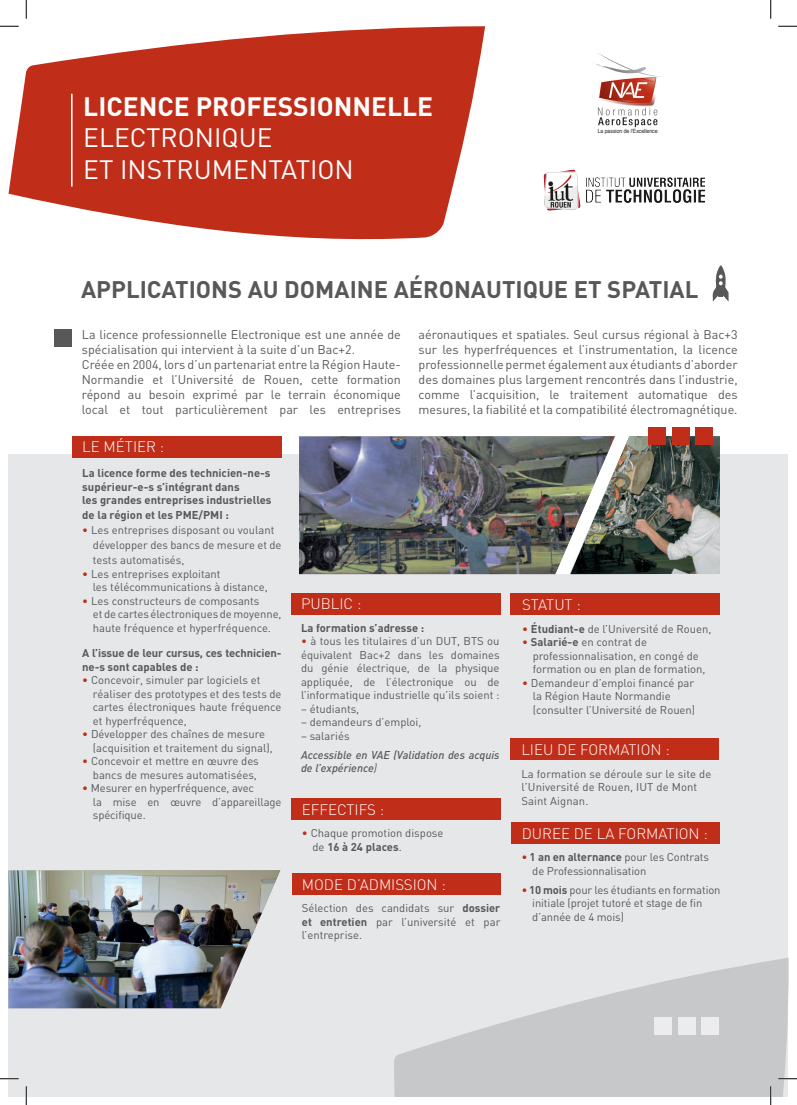
<style>
.page{position:relative;width:797px;height:1105px;background:#fff}
.page>*{position:absolute;margin:0;border:0;box-sizing:border-box;transform-origin:0 0}
.t1{font:26.25px/31.5px "DIN";color:#fff}
.t2{font:700 26.25px "DIN";color:#fff}
.t3{font:700 23.75px "DIN";color:#57585a}
.t4{font:300 15px "DIN";color:#fff}
.t5{font:12.5px/15px "DIN";color:#57585a}
.t6{font:11.25px/13.5px "DIN";color:#57585a}
.t7{font:11.25px/13.5px "DIN Bleu";color:#57585a}
.t8{font:700 11.25px/13.8px "DIN";color:#57585a}
.t9{font:italic 500 11.25px/13.5px "DIN Pro";color:#57585a}
.t10{font:5.75px "Helvetica";color:#231f20;scale:.89 1}
.s1{color:#c02d19}
.s2{font-weight:400}
.s3{font-weight:700}
.s4{font-weight:700;color:#c02d19}
</style>
<div class="page">
<svg style="left:9px;top:26px;width:476px;height:214px;fill:#c02d19"></svg>
<svg style="left:593px;top:53px;width:69px;height:74px"></svg>
<div style="left:9px;top:455px;width:779px;height:641px;background:#e6e7e9"></div>
<svg style="left:394px;top:958px;width:394px;height:138px;fill:#c7c8ca"></svg>
<div style="left:654px;top:1017px;width:18px;height:18px;background:#ececee"></div>
<div style="left:677px;top:1017px;width:18px;height:18px;background:#ececee"></div>
<div style="left:701px;top:1017px;width:17px;height:18px;background:#ececee"></div>
<div style="left:55px;top:329px;width:17px;height:18px;background:#57585a"></div>
<svg style="left:712px;top:265px;width:16px;height:37px"></svg>
<hr style="left:71px;top:94px;width:2px;height:93px;background:#fff">
<img style="left:543px;top:170px;width:161px;height:41px">
<div style="left:72px;top:436px;width:209px;height:22px;background:#c02d19"></div>
<div style="left:291px;top:593px;width:209px;height:22px;background:#c02d19"></div>
<div style="left:291px;top:798px;width:209px;height:22px;background:#c02d19"></div>
<div style="left:510px;top:738px;width:208px;height:22px;background:#c02d19"></div>
<div style="left:292px;top:873px;width:208px;height:21px;background:#c02d19"></div>
<div style="left:510px;top:593px;width:210px;height:22px;background:#c02d19"></div>
<div style="left:511px;top:822px;width:208px;height:22px;background:#c02d19"></div>
<hr style="left:648px;top:771px;width:72px;height:2px;background:#ececee">
<img style="left:298px;top:436px;width:257px;height:138px">
<img style="left:9px;top:870px;width:271px;height:138px">
<svg style="left:555px;top:435px;width:158px;height:139px;background:#76776f"></svg>
<img style="left:570px;top:436px;width:150px;height:138px">
<div style="left:648px;top:427px;width:18px;height:18px;background:#c02d19"></div>
<div style="left:671px;top:427px;width:18px;height:18px;background:#c02d19"></div>
<div style="left:695px;top:427px;width:17px;height:18px;background:#c02d19"></div>
<svg style="left:0;top:25px;width:19px;height:2px"></svg>
<svg style="left:778px;top:25px;width:19px;height:2px"></svg>
<svg style="left:0;top:1078px;width:19px;height:1px"></svg>
<svg style="left:778px;top:1078px;width:19px;height:1px"></svg>
<svg style="left:25px;top:0;width:2px;height:19px"></svg>
<svg style="left:25px;top:1086px;width:2px;height:19px"></svg>
<svg style="left:770px;top:0;width:1px;height:19px"></svg>
<svg style="left:770px;top:1086px;width:1px;height:19px"></svg>
<h1 class="t2" style="left:83px;top:89px;width:351px">LICENCE PROFESSIONNELLE</h1>
<h1 class="t1" style="left:83px;top:121px;width:272px">ELECTRONIQUE<br>ET INSTRUMENTATION</h1>
<p class="t10" style="left:597px;top:126px;width:69px">La passion de l'Excellence</p>
<h2 class="t3" style="left:81px;top:274px;width:619px">APPLICATIONS AU DOMAINE AÉRONAUTIQUE ET SPATIAL</h2>
<p class="t5" style="left:82px;top:327px;width:320px">La licence professionnelle Electronique est une année de spécialisation qui intervient à la suite d’un Bac+2.<br>Créée en 2004, lors d’un partenariat entre la Région Haute-Normandie et l’Université de Rouen, cette formation répond au besoin exprimé par le terrain économique local et tout particulièrement par les entreprises</p>
<p class="t5" style="left:418px;top:327px;width:320px;text-align:justify">aéronautiques et spatiales. Seul cursus régional à Bac+3 sur les hyperfréquences et l’instrumentation, la licence professionnelle permet également aux étudiants d’aborder des domaines plus largement rencontrés dans l’industrie, comme l’acquisition, le traitement automatique des mesures, la fiabilité et la compatibilité électromagnétique.</p>
<h3 class="t4" style="left:82px;top:437px;width:83px">LE MÉTIER :</h3>
<p class="t8" style="left:82px;top:465px;width:191px">La licence forme des technicien-ne-s supérieur-e-s s’intégrant dans<br>les grandes entreprises industrielles</p>
<p class="t8" style="left:82px;top:508px;width:148px">de la région et les PME/PMI :</p>
<p class="t7" style="left:93px;top:522px;width:190px;line-height:15px;text-indent:-11px"><span class="s1">•</span> Les entreprises disposant ou voulant développer des bancs de mesure et de tests automatisés,</p>
<p class="t7" style="left:93px;top:567px;width:176px;text-indent:-11px"><span class="s1">•</span> Les entreprises exploitant<br>les télécommunications à distance,</p>
<p class="t7" style="left:93px;top:594px;width:190px;text-indent:-11px"><span class="s1">•</span> Les constructeurs de composants<br>et de cartes électroniques de moyenne, haute fréquence et hyperfréquence.</p>
<p class="t8" style="left:82px;top:645px;width:201px">A l’issue de leur cursus, ces technicien&shy;ne-s sont capables de :</p>
<p class="t7" style="left:93px;top:673px;width:190px;text-indent:-11px"><span class="s1">•</span> Concevoir, simuler par logiciels et réaliser des prototypes et des tests de cartes électroniques haute fréquence et hyperfréquence,</p>
<p class="t7" style="left:93px;top:727px;width:181px;text-indent:-11px"><span class="s1">•</span> Développer des chaînes de mesure (acquisition et traitement du signal),</p>
<p class="t7" style="left:82px;top:754px;width:178px;text-align:right"><span class="s1">•</span> Concevoir et mettre en œuvre des bancs de mesures automatisées,</p>
<p class="t7" style="left:93px;top:781px;width:190px;text-indent:-11px"><span class="s1">•</span> Mesurer en hyperfréquence, avec<br>la mise en œuvre d’appareillage spécifique.</p>
<h3 class="t4" style="left:301px;top:595px;width:62px">PUBLIC :</h3>
<p class="t8" style="left:301px;top:620px;width:125px">La formation s’adresse :</p>
<p class="t6" style="left:301px;top:634px;width:200px;text-align:justify"><span class="s1">•</span> à tous les titulaires d’un DUT, BTS ou équivalent Bac+2 dans les domaines du génie électrique, de la physique appliquée, de l’électronique ou de l’informatique industrielle qu’ils soient :</p>
<p class="t6" style="left:301px;top:702px;width:60px">– étudiants,</p>
<p class="t6" style="left:301px;top:715px;width:122px">– demandeurs d’emploi,</p>
<p class="t6" style="left:301px;top:729px;width:50px">– salariés</p>
<p class="t9" style="left:301px;top:747px;width:200px">Accessible en VAE (Validation des acquis de l’expérience<span class="s2">)</span></p>
<h3 class="t4" style="left:522px;top:595px;width:60px">STATUT :</h3>
<p class="t6" style="left:522px;top:621px;width:191px"><span class="s1">•</span> <span class="s3">Étudiant-e</span> de l’Université de Rouen,</p>
<p class="t6" style="left:532px;top:635px;width:174px;text-indent:-11px"><span class="s1">•</span> <span class="s3">Salarié-e</span> en contrat de professionnalisation, en congé de formation ou en plan de formation,</p>
<p class="t6" style="left:532px;top:675px;width:164px;text-indent:-11px"><span class="s1">•</span> Demandeur d’emploi financé par la Région Haute Normandie (consulter l’Université de Rouen)</p>
<h3 class="t4" style="left:521px;top:741px;width:150px">LIEU DE FORMATION :</h3>
<p class="t7" style="left:521px;top:767px;width:191px">La formation se déroule sur le site de l’Université de Rouen, IUT de Mont<br>Saint Aignan.</p>
<h3 class="t4" style="left:302px;top:800px;width:84px">EFFECTIFS :</h3>
<p class="t6" style="left:312px;top:826px;width:132px;text-indent:-11px"><span class="s1">•</span> Chaque promotion dispose de <span class="s3">16 à 24 places</span>.</p>
<h3 class="t4" style="left:521px;top:824px;width:188px">DUREE DE LA FORMATION :</h3>
<p class="t6" style="left:532px;top:850px;width:178px;text-indent:-11px"><span class="s4">•</span> <span class="s3">1 an en alternance</span> pour les Contrats de Professionnalisation</p>
<p class="t6" style="left:532px;top:882px;width:190px;text-indent:-11px"><span class="s4">•</span> <span class="s3">10 mois</span> pour les étudiants en formation initiale (projet tutoré et stage de fin d’année de 4 mois)</p>
<h3 class="t4" style="left:302px;top:875px;width:145px">MODE D’ADMISSION :</h3>
<p class="t6" style="left:302px;top:901px;width:200px;text-align:justify">Sélection des candidats sur <span class="s3">dossier et entretien</span> par l’université et par l’entreprise.</p>
</div>
